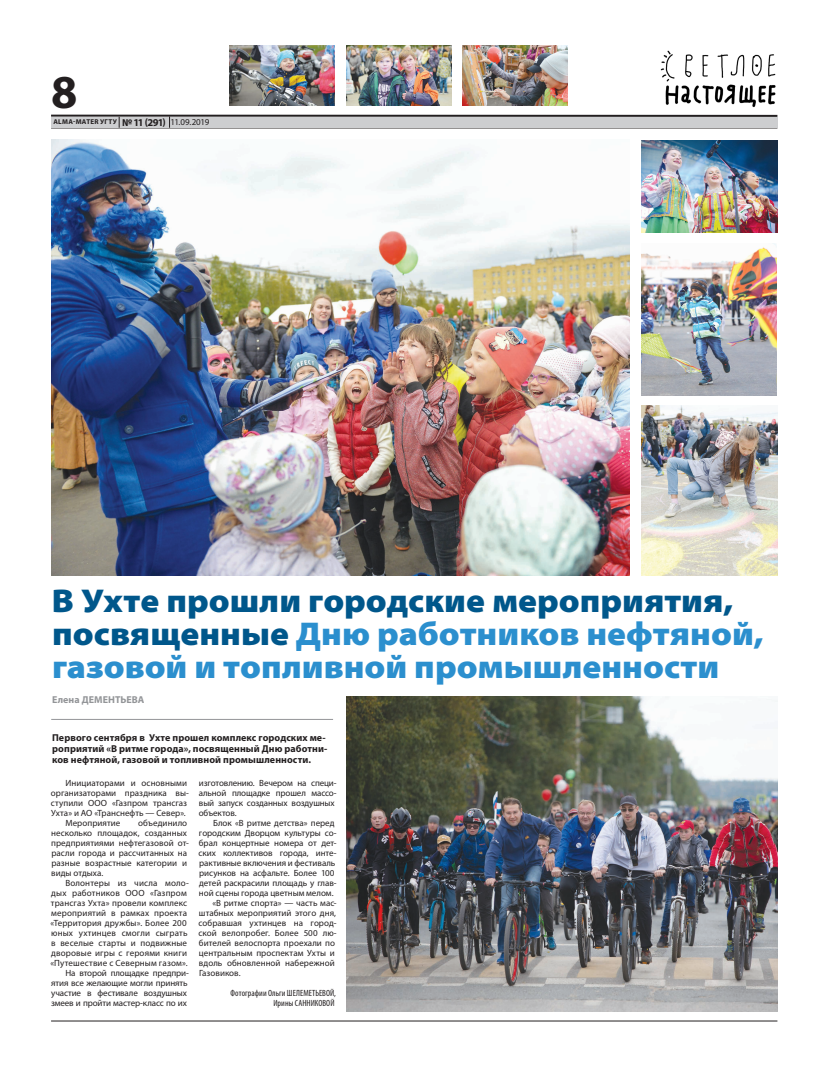
<style>
.page{position:relative;width:820px;height:1078px;background:#fff}
.page>*{position:absolute;margin:0;border:0;box-sizing:border-box;transform-origin:0 0}
.t1{font:700 47.4px "Myriad Pro";color:#231f20}
.t2{font:900 semi-expanded 33px/33px "Myriad Pro";color:#2b8fce}
.t3{font:700 10px/11px "Myriad Pro";letter-spacing:.01em;color:#231f20}
.t4{font:700 10px "Myriad Pro";letter-spacing:.005em;color:#939598}
.t5{font:9px/10px "Myriad Pro";color:#231f20}
.t6{font:condensed 9px/10px "Myriad Pro";letter-spacing:.005em;color:#231f20;text-align:right}
.t7{font:700 7px "Myriad Pro";letter-spacing:.04em;color:#231f20}
.s1{font-size:10.5px}
.s2{font-weight:400;font-size:9px}
.s3{color:#00578b}
</style>
<div class="page">
<hr style="left:51px;top:128px;width:726px;height:1px;background:#231f20">
<hr style="left:51px;top:115px;width:726px;height:2px;background:#231f20">
<div style="left:51px;top:117px;width:726px;height:11px;background:#cdced0"></div>
<svg style="left:169px;top:116px;width:1px;height:12px"></svg>
<hr style="left:51px;top:1020px;width:726px;height:1px;background:#231f20">
<img style="left:660px;top:50px;width:116px;height:58px">
<img style="left:641px;top:140px;width:136px;height:92px">
<img style="left:641px;top:405px;width:136px;height:170px">
<img style="left:641px;top:243px;width:135px;height:152px">
<img style="left:346px;top:696px;width:431px;height:314px">
<img style="left:52px;top:139px;width:577px;height:436px">
<img style="left:462px;top:45px;width:105px;height:60px">
<img style="left:230px;top:45px;width:104px;height:60px">
<img style="left:346px;top:45px;width:105px;height:60px">
<hr style="left:51px;top:719px;width:282px;height:1px;background:#939598">
<h1 class="t1" style="left:51px;top:61px;width:28px">8</h1>
<p class="t7" style="left:53px;top:117px;width:157px">ALMA-MATER УГТУ <span class="s1">№ 11 (291)</span> <span class="s2">11.09.2019</span></p>
<h2 class="t2" style="left:52px;top:584px;width:713px"><span class="s3">В Ухте прошли городские мероприятия, посвященные</span> Дню работников нефтяной, газовой и топливной промышленности</h2>
<p class="t4" style="left:52px;top:693px;width:94px">Елена ДЕМЕНТЬЕВА</p>
<p class="t3" style="left:52px;top:731px;width:277px">Первого сентября в Ухте прошел комплекс городских ме&shy;роприятий «В ритме города», посвященный Дню работни&shy;ков нефтяной, газовой и топливной промышленности.</p>
<p class="t5" style="left:65px;top:777px;width:123px">Инициаторами и основными</p>
<p class="t5" style="left:51px;top:787px;width:139px">организаторами праздника вы-</p>
<p class="t5" style="left:51px;top:797px;width:138px">ступили ООО «Газпром трансгаз</p>
<p class="t5" style="left:51px;top:807px;width:136px">Ухта» и АО «Транснефть — Север».</p>
<p class="t5" style="left:65px;top:817px;width:56px">Мероприятие</p>
<p class="t5" style="left:51px;top:817px;width:139px;text-indent:87px">объединило несколько площадок, созданных предприятиями нефтегазовой от&shy;расли города и рассчитанных на разные возрастные категории и виды отдыха.</p>
<p class="t5" style="left:50px;top:877px;width:140px;text-align:right">Волонтеры из числа моло&shy;дых работников ООО «Газпром трансгаз Ухта» провели комплекс мероприятий в рамках проекта «Территория дружбы». Более 200 юных ухтинцев смогли сыграть в веселые старты и подвижные дворовые игры с героями книги «Путешествие с Северным газом».<br>На второй площадке предпри&shy;ятия все желающие могли принять участие в фестивале воздушных змеев и пройти мастер-класс по их</p>
<p class="t5" style="left:199px;top:777px;width:139px">изготовлению. Вечером на специ&shy;альной площадке прошел массо&shy;вый запуск созданных воздушных объектов.</p>
<p class="t5" style="left:213px;top:817px;width:123px">Блок «В ритме детства» перед</p>
<p class="t5" style="left:199px;top:827px;width:139px">городским Дворцом культуры со-</p>
<p class="t5" style="left:199px;top:837px;width:139px">брал концертные номера от дет-</p>
<p class="t5" style="left:198px;top:847px;width:139px">ских коллективов города, инте-</p>
<p class="t5" style="left:199px;top:857px;width:138px">рактивные включения и фестиваль</p>
<p class="t5" style="left:199px;top:867px;width:137px">рисунков на асфальте. Более 100</p>
<p class="t5" style="left:199px;top:877px;width:139px">детей раскрасили площадь у глав-</p>
<p class="t5" style="left:199px;top:887px;width:136px">ной сцены города цветным мелом.</p>
<p class="t5" style="left:212px;top:897px;width:126px">«В ритме спорта» — часть мас-</p>
<p class="t5" style="left:199px;top:907px;width:139px">штабных мероприятий этого дня,</p>
<p class="t5" style="left:198px;top:917px;width:139px">собравшая ухтинцев на город-</p>
<p class="t5" style="left:198px;top:927px;width:139px">ской велопробег. Более 500 лю-</p>
<p class="t5" style="left:199px;top:937px;width:137px">бителей велоспорта проехали по</p>
<p class="t5" style="left:199px;top:947px;width:137px">центральным проспектам Ухты и</p>
<p class="t5" style="left:199px;top:957px;width:137px">вдоль обновленной набережной</p>
<p class="t5" style="left:199px;top:967px;width:43px">Газовиков.</p>
<p class="t6" style="left:230px;top:987px;width:107px">Фотографии Ольги ШЕЛЕМЕТЬЕВОЙ,<br>Ирины САННИКОВОЙ</p>
</div>
